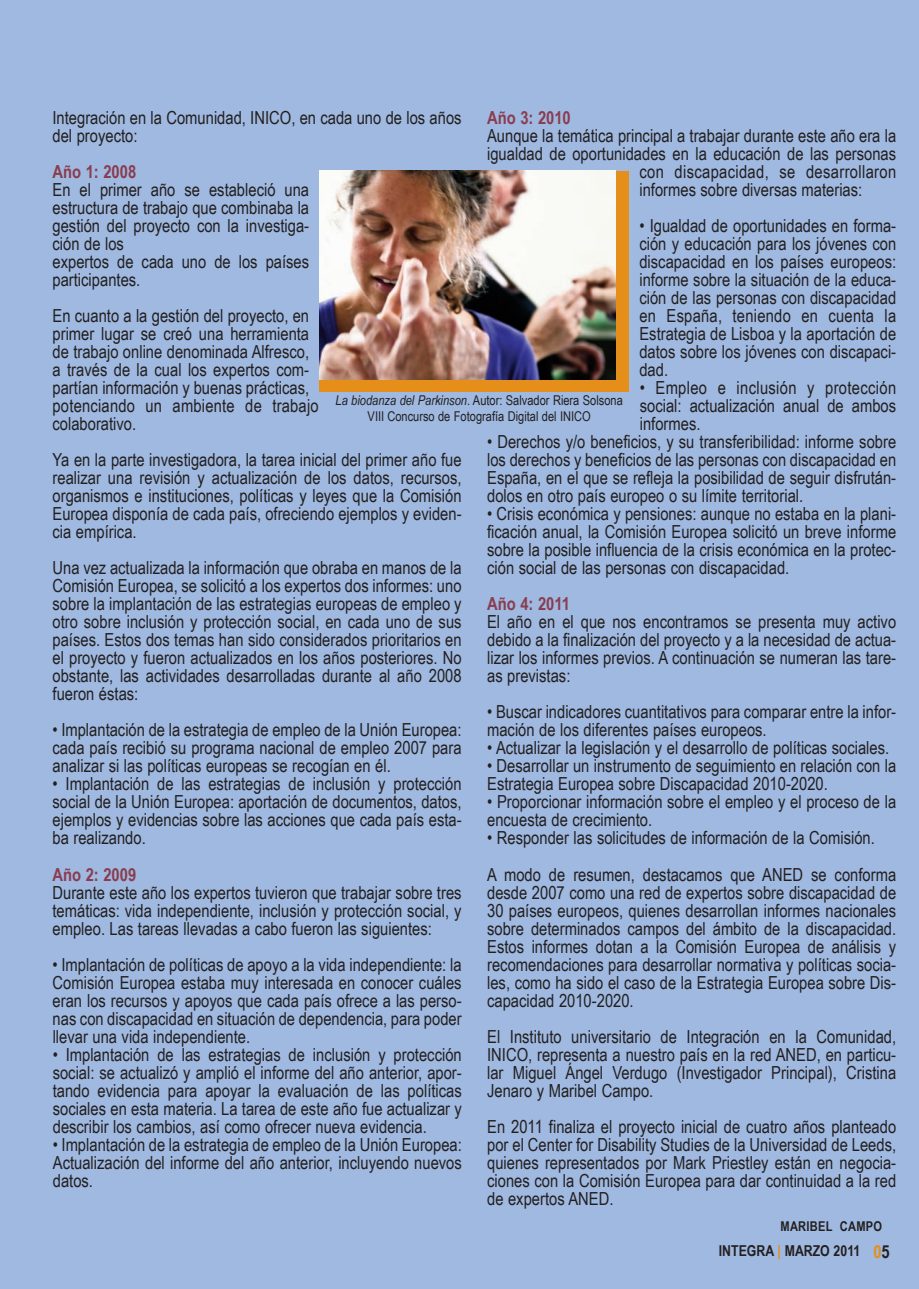
<style>
.page{position:relative;width:919px;height:1289px;background:#fff}
.page>*{position:absolute;margin:0;border:0;box-sizing:border-box;transform-origin:0 0}
.t1{font:18px/18px "Arial Narrow";color:#231f20;text-align:justify}
.t2{font:700 18px "Arial Narrow";color:#8a3c50}
.t3{font:18px "Arial Narrow";letter-spacing:.02em;color:#231f20}
.t4{font:700 15px "Arial Narrow";color:#231f20}
.t5{font:13.5px/16.2px "Arial Narrow";color:#231f20;text-align:center}
.t6{font:700 13.5px "Arial Narrow";letter-spacing:.02em;color:#231f20}
.s1{color:#e58e19}
.s2{font-size:18px;color:#e58e19}
.s3{font-size:18px}
.s4{font-style:italic}
</style>
<div class="page">
<div style="left:0;top:0;width:918px;height:1288px;background:#9fb9e0"></div>
<div style="left:320px;top:171px;width:309px;height:220px;background:#e58e19"></div>
<img style="left:320px;top:171px;width:295px;height:208px">
<p class="t1" style="left:53px;top:109px;width:410px">Integración en la Comunidad, INICO, en cada uno de los años del proyecto:</p>
<p class="t2" style="left:53px;top:161px;width:85px">Año 1: 2008</p>
<p class="t1" style="left:53px;top:181px;width:258px;text-align:left">En el primer año se estableció una estructura de trabajo que combinaba la gestión del proyecto con la investiga&shy;ción de los<br>expertos de cada uno de los países participantes.</p>
<p class="t1" style="left:53px;top:307px;width:268px;text-align:left">En cuanto a la gestión del proyecto, en primer lugar se creó una herramienta de trabajo online denominada Alfresco, a través de la cual los expertos com&shy;partían información y buenas prácticas, potenciando un ambiente de trabajo colaborativo.</p>
<p class="t1" style="left:53px;top:451px;width:410px">Ya en la parte investigadora, la tarea inicial del primer año fue realizar una revisión y actualización de los datos, recursos, organismos e instituciones, políticas y leyes que la Comisión Europea disponía de cada país, ofreciendo ejemplos y eviden&shy;cia empírica.</p>
<p class="t1" style="left:53px;top:559px;width:410px">Una vez actualizada la información que obraba en manos de la Comisión Europea, se solicitó a los expertos dos informes: uno sobre la implantación de las estrategias europeas de empleo y otro sobre inclusión y protección social, en cada uno de sus países. Estos dos temas han sido considerados prioritarios en el proyecto y fueron actualizados en los años posteriores. No obstante, las actividades desarrolladas durante al año 2008 fueron éstas:</p>
<p class="t1" style="left:53px;top:721px;width:410px">• Implantación de la estrategia de empleo de la Unión Europea: cada país recibió su programa nacional de empleo 2007 para analizar si las políticas europeas se recogían en él.</p>
<p class="t1" style="left:53px;top:775px;width:410px">• Implantación de las estrategias de inclusión y protección social de la Unión Europea: aportación de documentos, datos, ejemplos y evidencias sobre las acciones que cada país esta&shy;ba realizando.</p>
<p class="t2" style="left:53px;top:863px;width:85px">Año 2: 2009</p>
<p class="t1" style="left:53px;top:883px;width:410px">Durante este año los expertos tuvieron que trabajar sobre tres temáticas: vida independiente, inclusión y protección social, y empleo. Las tareas llevadas a cabo fueron las siguientes:</p>
<p class="t1" style="left:53px;top:955px;width:410px">• Implantación de políticas de apoyo a la vida independiente: la Comisión Europea estaba muy interesada en conocer cuáles eran los recursos y apoyos que cada país ofrece a las perso&shy;nas con discapacidad en situación de dependencia, para poder llevar una vida independiente.</p>
<p class="t1" style="left:53px;top:1045px;width:410px">• Implantación de las estrategias de inclusión y protección social: se actualizó y amplió el informe del año anterior, apor&shy;tando evidencia para apoyar la evaluación de las políticas sociales en esta materia. La tarea de este año fue actualizar y describir los cambios, así como ofrecer nueva evidencia.</p>
<p class="t1" style="left:53px;top:1135px;width:410px">• Implantación de la estrategia de empleo de la Unión Europea:<br>Actualización del informe del año anterior, incluyendo nuevos datos.</p>
<p class="t2" style="left:487px;top:107px;width:85px">Año 3: 2010</p>
<p class="t1" style="left:487px;top:127px;width:410px">Aunque la temática principal a trabajar durante este año era la</p>
<p class="t1" style="left:487px;top:145px;width:410px">igualdad de oportunidades en la educación de las personas</p>
<p class="t3" style="left:639px;top:161px;width:258px">con discapacidad, se desarrollaron</p>
<p class="t1" style="left:639px;top:181px;width:224px">informes sobre diversas materias:</p>
<p class="t1" style="left:639px;top:217px;width:258px">• Igualdad de oportunidades en forma&shy;ción y educación para los jóvenes con discapacidad en los países europeos: informe sobre la situación de la educa&shy;ción de las personas con discapacidad en España, teniendo en cuenta la Estrategia de Lisboa y la aportación de datos sobre los jóvenes con discapaci&shy;dad.</p>
<p class="t1" style="left:639px;top:379px;width:258px">• Empleo e inclusión y protección social: actualización anual de ambos informes.</p>
<p class="t1" style="left:487px;top:433px;width:410px">• Derechos y/o beneficios, y su transferibilidad: informe sobre los derechos y beneficios de las personas con discapacidad en España, en el que se refleja la posibilidad de seguir disfrután&shy;dolos en otro país europeo o su límite territorial.</p>
<p class="t1" style="left:487px;top:505px;width:410px">• Crisis económica y pensiones: aunque no estaba en la plani&shy;ficación anual, la Comisión Europea solicitó un breve informe sobre la posible influencia de la crisis económica en la protec&shy;ción social de las personas con discapacidad.</p>
<p class="t2" style="left:487px;top:593px;width:84px">Año 4: 2011</p>
<p class="t1" style="left:487px;top:613px;width:410px">El año en el que nos encontramos se presenta muy activo debido a la finalización del proyecto y a la necesidad de actua&shy;lizar los informes previos. A continuación se numeran las tare&shy;as previstas:</p>
<p class="t1" style="left:487px;top:703px;width:410px">• Buscar indicadores cuantitativos para comparar entre la infor&shy;mación de los diferentes países europeos.</p>
<p class="t1" style="left:487px;top:739px;width:403px">• Actualizar la legislación y el desarrollo de políticas sociales.</p>
<p class="t1" style="left:487px;top:757px;width:410px">• Desarrollar un instrumento de seguimiento en relación con la<br>Estrategia Europea sobre Discapacidad 2010-2020.</p>
<p class="t1" style="left:487px;top:793px;width:410px">• Proporcionar información sobre el empleo y el proceso de la encuesta de crecimiento.</p>
<p class="t1" style="left:487px;top:820px;width:410px;line-height:36px">• Responder las solicitudes de información de la Comisión.<br>A modo de resumen, destacamos que ANED se conforma</p>
<p class="t1" style="left:487px;top:883px;width:410px">desde 2007 como una red de expertos sobre discapacidad de 30 países europeos, quienes desarrollan informes nacionales sobre determinados campos del ámbito de la discapacidad.<br>Estos informes dotan a la Comisión Europea de análisis y recomendaciones para desarrollar normativa y políticas socia&shy;les, como ha sido el caso de la Estrategia Europea sobre Dis&shy;capacidad 2010-2020.</p>
<p class="t1" style="left:487px;top:1027px;width:410px">El Instituto universitario de Integración en la Comunidad, INICO, representa a nuestro país en la red ANED, en particu&shy;lar Miguel Ángel Verdugo (Investigador Principal), Cristina Jenaro y Maribel Campo.</p>
<p class="t1" style="left:487px;top:1117px;width:410px">En 2011 finaliza el proyecto inicial de cuatro años planteado por el Center for Disability Studies de la Universidad de Leeds, quienes representados por Mark Priestley están en negocia&shy;ciones con la Comisión Europea para dar continuidad a la red de expertos ANED.</p>
<p class="t4" style="left:718px;top:1242px;width:172px">INTEGRA <span class="s1">|</span> MARZO 2011 <span class="s2">0</span><span class="s3">5</span></p>
<p class="t5" style="left:335px;top:392px;width:289px"><span class="s4">La biodanza del Parkinson</span>. Autor: Salvador Riera Solsona<br>VIII Concurso de Fotografía Digital del INICO</p>
<p class="t6" style="left:780px;top:1217px;width:103px">MARIBEL CAMPO</p>
</div>
